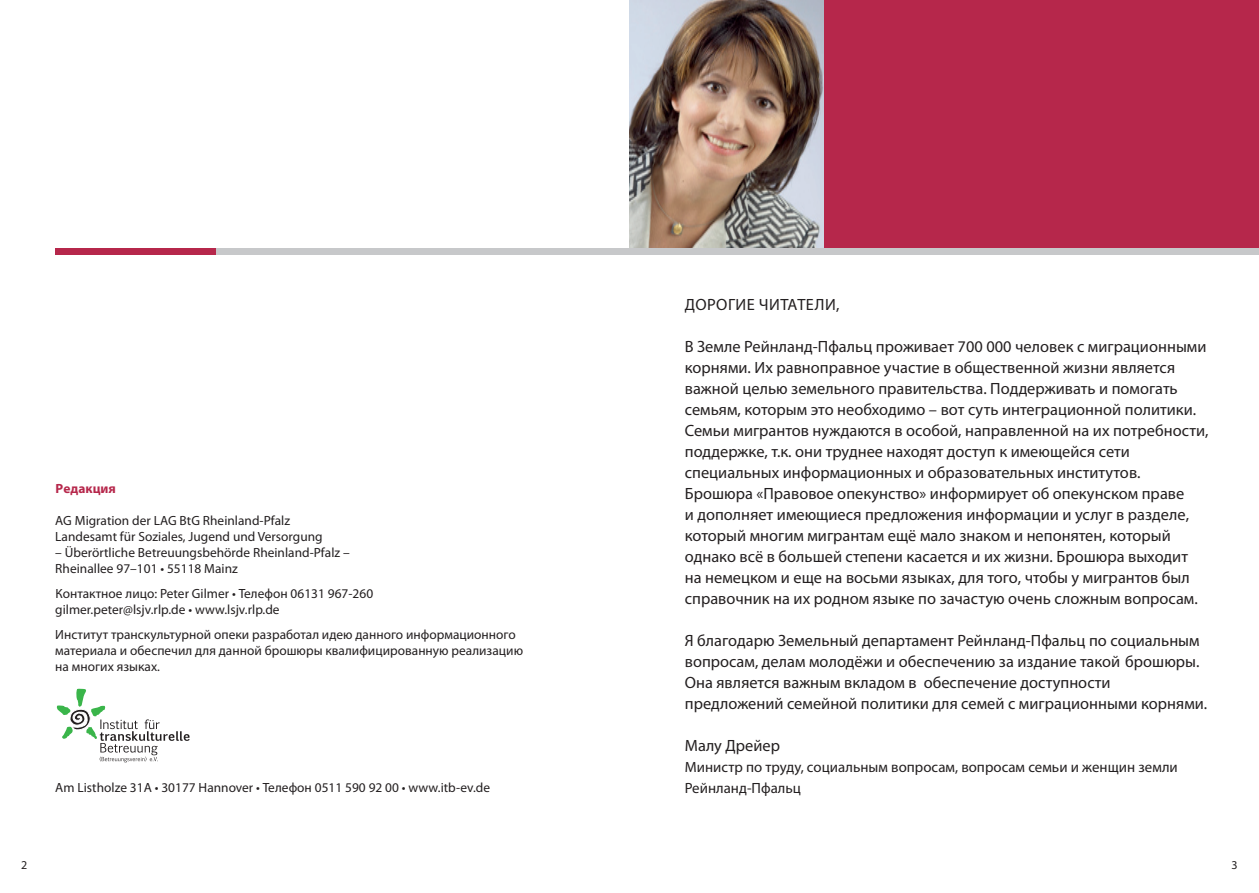
<style>
.page{position:relative;width:1259px;height:893px;background:#fff}
.page>*{position:absolute;margin:0;border:0;box-sizing:border-box;transform-origin:0 0}
.t1{font:16.35px/21px "Myriad Pro";color:#231f20}
.t2{font:14.85px/21px "Myriad Pro";color:#231f20}
.t3{font:13.35px/16px "Myriad Pro";color:#231f20}
.t4{font:700 13.35px "Myriad Pro";color:#b6274b}
.t5{font:12px "Myriad Pro";color:#231f20}
</style>
<div class="page">
<img style="left:629px;top:0;width:195px;height:249px">
<div style="left:824px;top:0;width:435px;height:253px;background:#b6274b"></div>
<div style="left:215px;top:249px;width:1044px;height:6px;background:#c7c8ca"></div>
<div style="left:55px;top:249px;width:161px;height:6px;background:#b6274b"></div>
<svg style="left:56px;top:688px;width:134px;height:74px"></svg>
<p class="t4" style="left:55px;top:480px;width:62px">рeдaкция</p>
<p class="t3" style="left:55px;top:513px;width:269px">AG Migration der LAG BtG Rheinland-Pfalz<br>Landesamt für Soziales, Jugend und Versorgung</p>
<p class="t3" style="left:55px;top:545px;width:296px">– Überörtliche Betreuungsbehörde Rheinland-Pfalz –<br>Rheinallee 97–101 • 55118 Mainz</p>
<p class="t3" style="left:55px;top:585px;width:319px">контактное лицо: Peter Gilmer • Телефон 06131 967-260 gilmer.peter@lsjv.rlp.de • www.lsjv.rlp.de</p>
<p class="t3" style="left:55px;top:626px;width:469px">Институт транскультурной опеки разработал идею данного информационного материала и обеспечил для данной брошюры квалифицированную реализацию на многих языках.</p>
<p class="t3" style="left:55px;top:779px;width:436px">Am Listholze 31A • 30177 Hannover • Телефон 0511 590 92 00 • www.itb-ev.de</p>
<p class="t1" style="left:685px;top:293px;width:22px">Доро</p>
<p class="t1" style="left:728px;top:293px;width:62px">гие читате</p>
<p class="t1" style="left:815px;top:293px;width:26px">ли,</p>
<p class="t1" style="left:685px;top:335px;width:525px">В Земле Рейнланд-Пфальц проживает 700 000 человек с миграционными корнями. Их равноправное участие в общественной жизни является важной целью земельного правительства. Поддерживать и помогать семьям, которым это необходимо – вот суть интеграционной политики.<br>Семьи мигрантов нуждаются в особой, направленной на их потребности, поддержке, т.к. они труднее находят доступ к имеющейся сети специальных информационных и образовательных институтов.<br>Брошюра «Правовое опекунство» информирует об опекунском праве<br>и дополняет имеющиеся предложения информации и услуг в разделе, который многим мигрантам ещё мало знаком и непонятен, который однако всё в большей степени касается и их жизни. Брошюра выходит на немецком и еще на восьми языках, для того, чтобы у мигрантов был справочник на их родном языке по зачастую очень сложным вопросам.</p>
<p class="t1" style="left:685px;top:629px;width:524px">Я благодарю Земельный департамент Рейнланд-Пфальц по социальным вопросам, делам молодёжи и обеспечению за издание такой брошюры.<br>Она является важным вкладом в обеспечение доступности предложений семейной политики для семей с миграционными корнями.</p>
<p class="t1" style="left:685px;top:734px;width:97px">Малу Дрейер</p>
<p class="t2" style="left:685px;top:756px;width:494px">Министр по труду, социальным вопросам, вопросам семьи и женщин земли<br>Рейнланд-Пфальц</p>
<p class="t5" style="left:21px;top:858px;width:8px">2</p>
<p class="t5" style="left:1231px;top:858px;width:8px">3</p>
</div>
